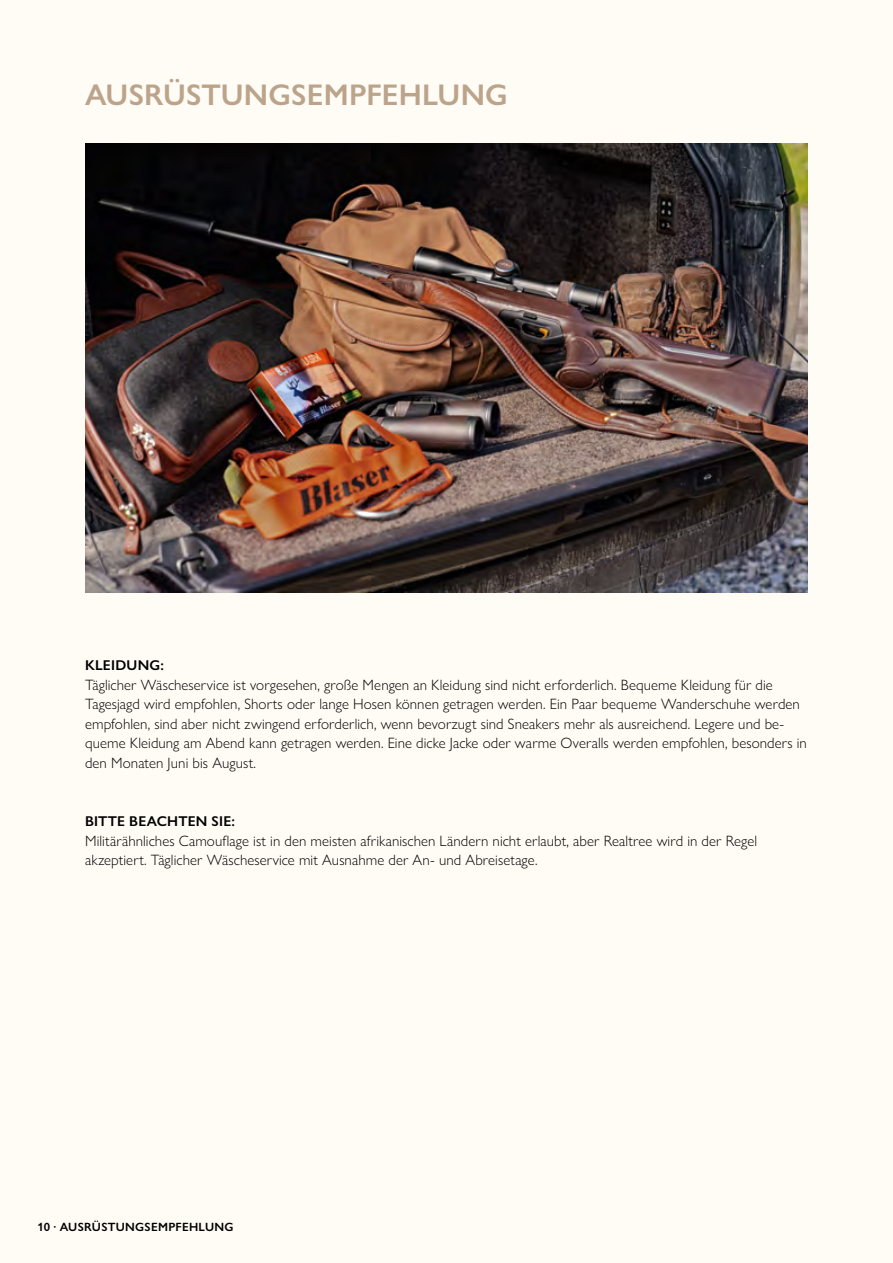
<style>
.page{position:relative;width:893px;height:1263px;background:#fffbf5}
.page>*{position:absolute;margin:0;border:0;box-sizing:border-box;transform-origin:0 0}
.t1{font:600 30px "Gill Sans Nova";letter-spacing:.005em;color:#bca48b}
.t2{font:300 15px/19.5px "Gill Sans Nova";letter-spacing:.005em;color:#000}
.t3{font:600 14.25px "Gill Sans Nova";letter-spacing:.02em;color:#000}
.t4{font:600 12px "Gill Sans Nova";letter-spacing:.025em;color:#000}
</style>
<div class="page">
<img style="left:85px;top:143px;width:723px;height:449px">
<h1 class="t1" style="left:85px;top:76px;width:139px">AUSRÜSTUN</h1>
<h1 class="t1" style="left:268px;top:76px;width:175px">GSEMPFEHLUN</h1>
<h1 class="t1" style="left:485px;top:76px;width:24px">G</h1>
<p class="t3" style="left:85px;top:656px;width:80px">KLEIDUNG:</p>
<p class="t2" style="left:85px;top:675px;width:723px">Täglicher Wäscheservice ist vorgesehen, große Mengen an Kleidung sind nicht erforderlich. Bequeme Kleidung für die Tagesjagd wird empfohlen, Shorts oder lange Hosen können getragen werden. Ein Paar bequeme Wanderschuhe werden empfohlen, sind aber nicht zwingend erforderlich, wenn bevorzugt sind Sneakers mehr als ausreichend. Legere und be&shy;queme Kleidung am Abend kann getragen werden. Eine dicke Jacke oder warme Overalls werden empfohlen, besonders in den Monaten Juni bis August.</p>
<p class="t3" style="left:85px;top:812px;width:23px">BITTE</p>
<p class="t3" style="left:129px;top:812px;width:60px">BEACHTEN</p>
<p class="t3" style="left:212px;top:812px;width:25px">SIE:</p>
<p class="t2" style="left:85px;top:831px;width:674px">Militärähnliches Camouflage ist in den meisten afrikanischen Ländern nicht erlaubt, aber Realtree wird in der Regel akzeptiert. Täglicher Wäscheservice mit Ausnahme der An- und Abreisetage.</p>
<p class="t4" style="left:37px;top:1219px;width:49px">10 · AUSRÜS</p>
<p class="t4" style="left:108px;top:1219px;width:124px">TUNGSEMPFEH LUNG</p>
</div>
